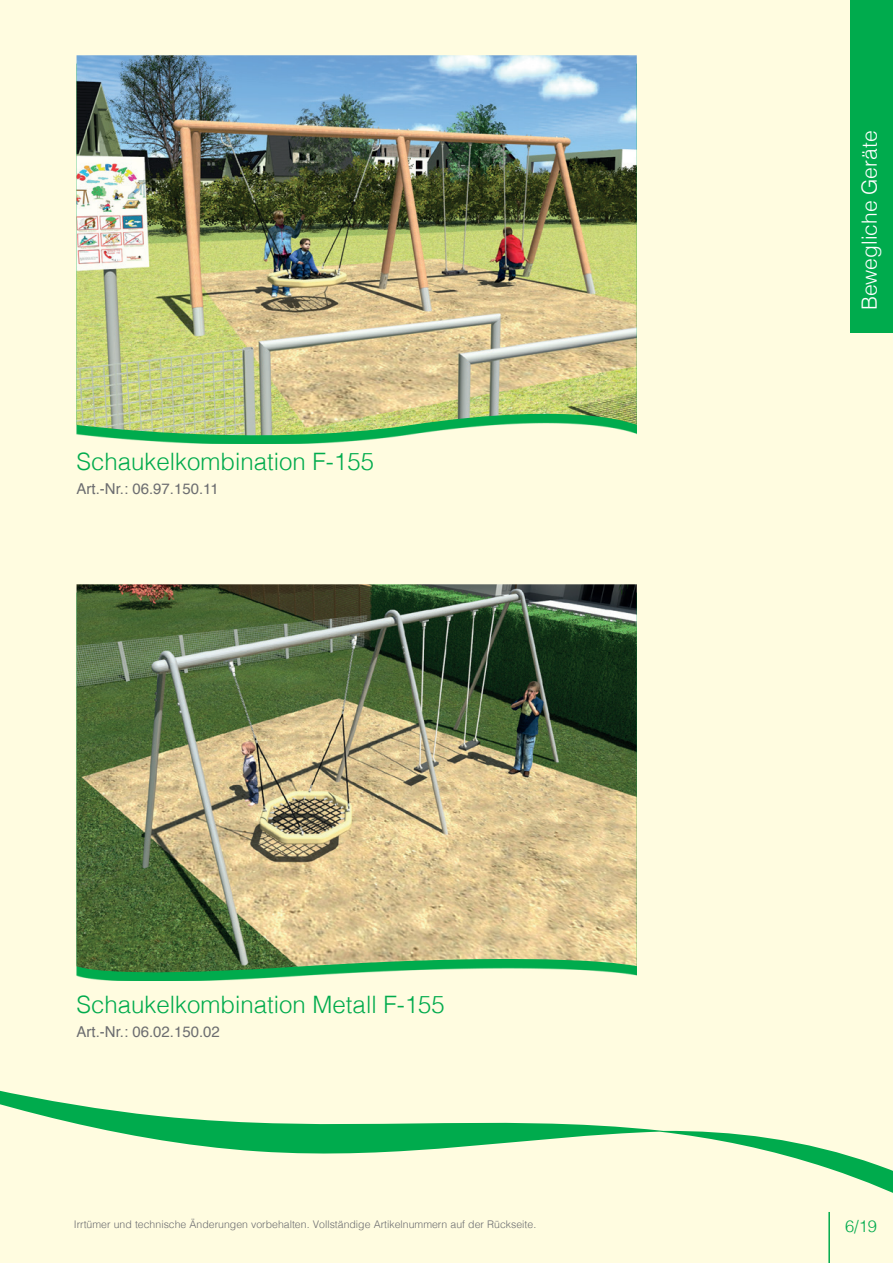
<style>
.page{position:relative;width:893px;height:1263px;background:#fffce0}
.page>*{position:absolute;margin:0;border:0;box-sizing:border-box;transform-origin:0 0}
.t1{font:300 24px "Helvetica";color:#00ab4d}
.t2{font:300 21px "Helvetica";color:#fff}
.t3{font:300 16.5px "Helvetica";color:#00ab4d}
.t4{font:15px "Helvetica";color:#6c6d70}
.t5{font:300 10.5px "Helvetica";color:#6c6d70}
</style>
<div class="page">
<svg style="left:76px;top:64px;width:319px;height:380px"></svg>
<img style="left:77px;top:55px;width:560px;height:382px">
<img style="left:77px;top:584px;width:560px;height:266px">
<div style="left:850px;top:0;width:43px;height:333px;background:#00ab4d"></div>
<svg style="left:0;top:850px;width:893px;height:343px"></svg>
<hr style="left:828px;top:1212px;width:2px;height:51px;background:#00ab4d">
<h1 class="t1" style="left:77px;top:441px;width:299px">Schaukelkombination F-155</h1>
<h3 class="t4" style="left:77px;top:477px;width:144px">Art.-Nr.: 06.97.150.11</h3>
<h1 class="t1" style="left:77px;top:984px;width:370px">Schaukelkombination Metall F-155</h1>
<h3 class="t4" style="left:77px;top:1020px;width:145px">Art.-Nr.: 06.02.150.02</h3>
<h2 class="t2" style="left:851px;top:310px;width:181px;rotate:-90deg">Bewegliche Geräte</h2>
<p class="t5" style="left:74px;top:1215px;width:464px">Irrtümer und technische Änderungen vorbehalten. Vollständige Artikelnummern auf der Rückseite.</p>
<h3 class="t3" style="left:845px;top:1212px;width:34px">6/19</h3>
</div>
